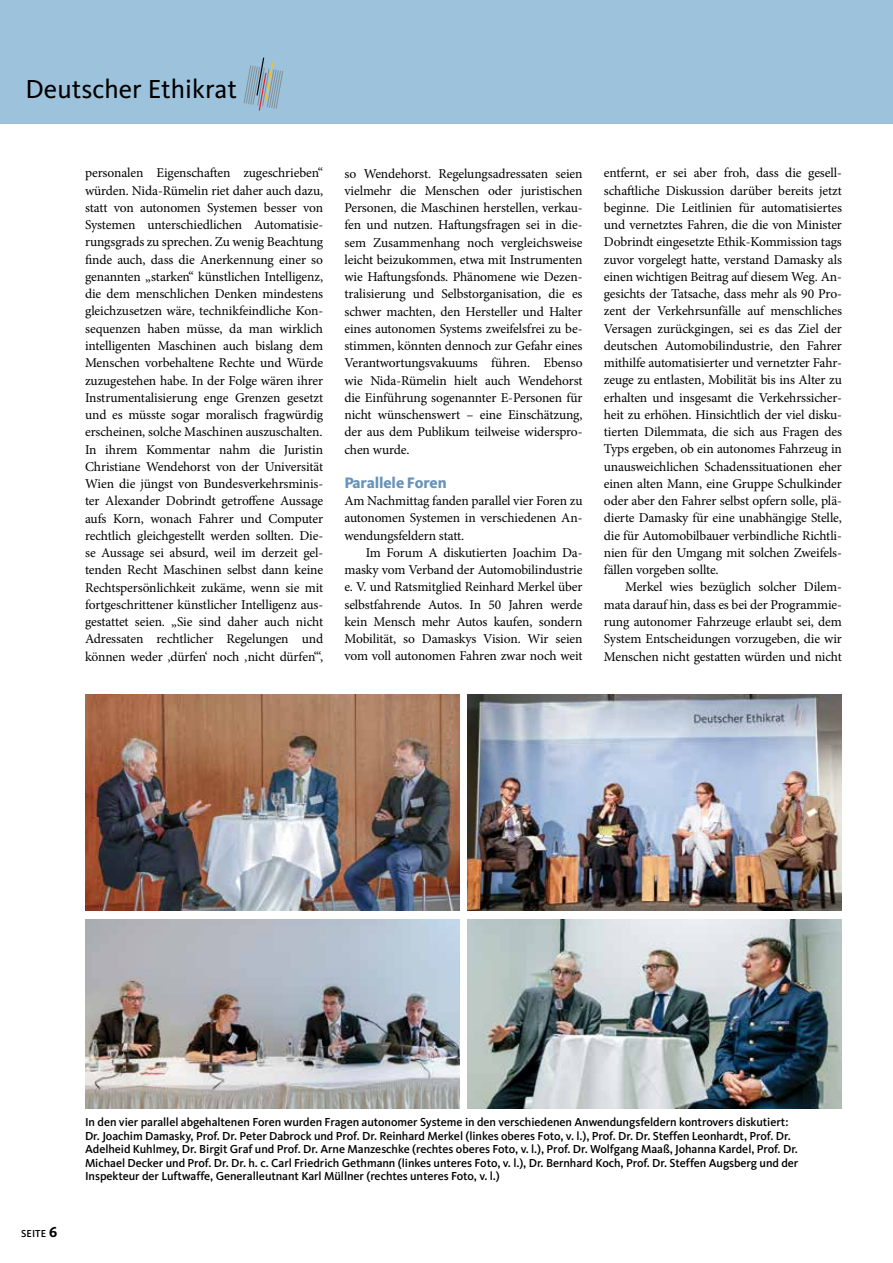
<style>
.page{position:relative;width:893px;height:1263px;background:#fff}
.page>*{position:absolute;margin:0;border:0;box-sizing:border-box;transform-origin:0 0}
.t1{font:27px "Kievit";color:#000}
.t2{font:800 15.75px "Kievit";color:#6793ba}
.t3{font:13.5px/17.2px "Minion Pro";letter-spacing:-.01em;color:#000;text-align:justify}
.t4{font:500 12px/13.5px "Kievit";letter-spacing:-.005em;color:#000}
.t5{font:500 10.5px "Kievit";color:#000}
.s1{font-weight:700;font-size:15px}
</style>
<div class="page">
<div style="left:0;top:0;width:893px;height:123px;background:#9dc2dc"></div>
<svg style="left:243px;top:57px;width:40px;height:54px"></svg>
<img style="left:85px;top:919px;width:374px;height:190px">
<img style="left:85px;top:695px;width:374px;height:216px">
<img style="left:468px;top:695px;width:374px;height:216px">
<img style="left:468px;top:919px;width:374px;height:190px">
<h1 class="t1" style="left:26px;top:74px;width:213px">Deutscher Ethikrat</h1>
<p class="t3" style="left:85px;top:165px;width:240px">personalen Eigenschaften zugeschrieben“ würden. Nida-Rümelin riet daher auch dazu, statt von autonomen Systemen besser von Systemen unterschiedlichen Automatisie&shy;rungsgrads zu sprechen. Zu wenig Beachtung finde auch, dass die Anerkennung einer so genannten „starken“ künstlichen Intelligenz, die dem menschlichen Denken mindestens gleichzusetzen wäre, technikfeindliche Kon&shy;sequenzen haben müsse, da man wirklich intelligenten Maschinen auch bislang dem Menschen vorbehaltene Rechte und Würde zuzugestehen habe. In der Folge wären ihrer Instrumentalisierung enge Grenzen gesetzt und es müsste sogar moralisch fragwürdig erscheinen, solche Maschinen auszuschalten.<br>In ihrem Kommentar nahm die Juristin Christiane Wendehorst von der Universität Wien die jüngst von Bundesverkehrsminis&shy;ter Alexander Dobrindt getroffene Aussage aufs Korn, wonach Fahrer und Computer rechtlich gleichgestellt werden sollten. Die&shy;se Aussage sei absurd, weil im derzeit gel&shy;tenden Recht Maschinen selbst dann keine Rechtspersönlichkeit zukäme, wenn sie mit fortgeschrittener künstlicher Intelligenz aus&shy;gestattet seien. „Sie sind daher auch nicht Adressaten rechtlicher Regelungen und können weder ‚dürfen‘ noch ‚nicht dürfen‘“,</p>
<p class="t3" style="left:344px;top:165px;width:240px">so Wendehorst. Regelungsadressaten seien vielmehr die Menschen oder juristischen Personen, die Maschinen herstellen, verkau&shy;fen und nutzen. Haftungsfragen sei in die&shy;sem Zusammenhang noch vergleichsweise leicht beizukommen, etwa mit Instrumenten wie Haftungsfonds. Phänomene wie Dezen&shy;tralisierung und Selbstorganisation, die es schwer machten, den Hersteller und Halter eines autonomen Systems zweifelsfrei zu be&shy;stimmen, könnten dennoch zur Gefahr eines Verantwortungsvakuums führen. Ebenso wie Nida-Rümelin hielt auch Wendehorst die Einführung sogenannter E-Personen für nicht wünschenswert – eine Einschätzung, der aus dem Publikum teilweise widerspro&shy;chen wurde.</p>
<p class="t2" style="left:344px;top:473px;width:104px">Parallele Foren</p>
<p class="t3" style="left:344px;top:492px;width:240px">Am Nachmittag fanden parallel vier Foren zu autonomen Systemen in verschiedenen An&shy;wendungsfeldern statt.</p>
<p class="t3" style="left:344px;top:544px;width:240px;text-indent:21px">Im Forum A diskutierten Joachim Da&shy;masky vom Verband der Automobilindustrie e. V. und Ratsmitglied Reinhard Merkel über selbstfahrende Autos. In 50 Jahren werde kein Mensch mehr Autos kaufen, sondern Mobilität, so Damaskys Vision. Wir seien vom voll autonomen Fahren zwar noch weit</p>
<p class="t3" style="left:604px;top:164px;width:240px">entfernt, er sei aber froh, dass die gesell&shy;schaftliche Diskussion darüber bereits jetzt beginne. Die Leitlinien für automatisiertes und vernetztes Fahren, die die von Minister Dobrindt eingesetzte Ethik-Kommission tags zuvor vorgelegt hatte, verstand Damasky als einen wichtigen Beitrag auf diesem Weg. An&shy;gesichts der Tatsache, dass mehr als 90 Pro&shy;zent der Verkehrsunfälle auf menschliches Versagen zurückgingen, sei es das Ziel der deutschen Automobilindustrie, den Fahrer mithilfe automatisierter und vernetzter Fahr&shy;zeuge zu entlasten, Mobilität bis ins Alter zu erhalten und insgesamt die Verkehrssicher&shy;heit zu erhöhen. Hinsichtlich der viel disku&shy;tierten Dilemmata, die sich aus Fragen des Typs ergeben, ob ein autonomes Fahrzeug in unausweichlichen Schadenssituationen eher einen alten Mann, eine Gruppe Schulkinder oder aber den Fahrer selbst opfern solle, plä&shy;dierte Damasky für eine unabhängige Stelle, die für Automobilbauer verbindliche Richtli&shy;nien für den Umgang mit solchen Zweifels&shy;fällen vorgeben sollte.</p>
<p class="t3" style="left:604px;top:579px;width:240px;text-indent:21px">Merkel wies bezüglich solcher Dilem&shy;mata darauf hin, dass es bei der Programmie&shy;rung autonomer Fahrzeuge erlaubt sei, dem System Entscheidungen vorzugeben, die wir Menschen nicht gestatten würden und nicht</p>
<p class="t5" style="left:21px;top:1227px;width:38px">Seite <span class="s1">6</span></p>
<p class="t4" style="left:85px;top:1115px;width:715px">I n den vier parallel abgehaltenen Foren wurden Fragen autonomer Systeme in den verschiedenen Anwendungsfeldern kontrovers diskutiert:<br>Dr. Joachim Damasky, Prof. Dr. Peter Dabrock und Prof. Dr. Reinhard Merkel (linkes oberes Foto, v. l.), Prof. Dr. Dr. Steffen Leonhardt, Prof. Dr.<br>Adelheid Kuhlmey, Dr. Birgit Graf und Prof. Dr. Arne Manzeschke (rechtes oberes Foto, v. l.), Prof. Dr. Wolfgang Maaß, Johanna Kardel, Prof. Dr.<br>Michael Decker und Prof. Dr. Dr. h. c. Carl Friedrich Gethmann (linkes unteres Foto, v. l.), Dr. Bernhard Koch, Prof. Dr. Steffen Augsberg und der I nspekteur der Luftwaffe, Generalleutnant Karl Müllner (rechtes unteres Foto, v. l.)</p>
</div>
